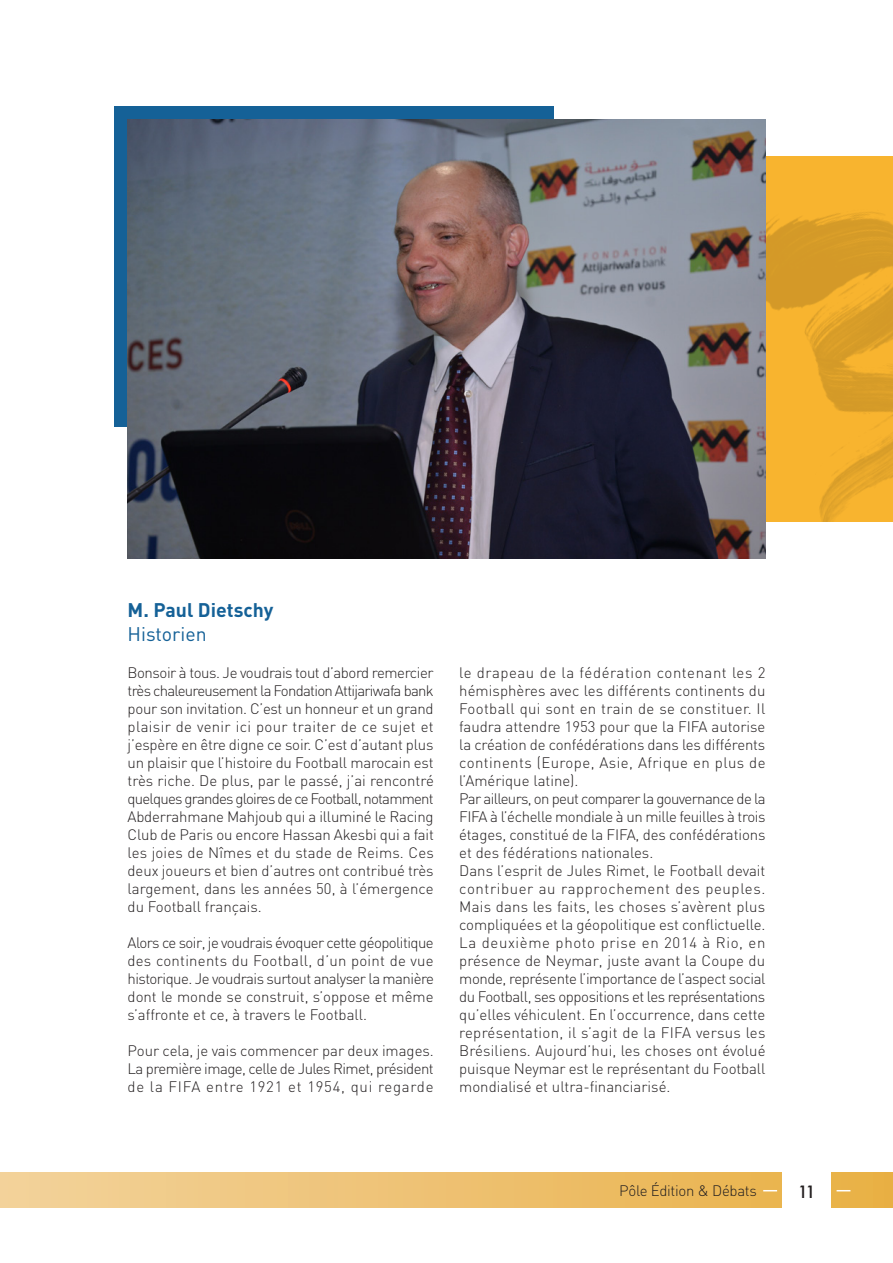
<style>
.page{position:relative;width:893px;height:1263px;background:#fff}
.page>*{position:absolute;margin:0;border:0;box-sizing:border-box;transform-origin:0 0}
.G_Titre{font:700 19.5px "DIN";color:#156197}
.Sous_Ttre{font:19.5px "DIN";color:#156197}
.t1{font:500 16.5px "Futura";color:#231f20}
.Txt_courant{font:300 15px/18px "DIN";color:#231f20;text-align:justify}
.Txt_courant-2{font:300 15px/18px "DIN";letter-spacing:-.035em;color:#231f20}
.Txt_courant-3{font:300 15px "DIN";letter-spacing:-.02em;color:#231f20}
</style>
<div class="page">
<div style="left:0;top:1172px;width:893px;height:36px;background:linear-gradient(to right,#f3d29b,#e9b147)"></div>
<svg style="left:763px;top:1190px;width:14px;height:1px"></svg>
<svg style="left:837px;top:1190px;width:13px;height:1px"></svg>
<div style="left:783px;top:1165px;width:48px;height:51px;background:#fff"></div>
<div style="left:115px;top:106px;width:439px;height:321px;background:#156197"></div>
<img style="left:765px;top:156px;width:128px;height:366px">
<img style="left:127px;top:119px;width:638px;height:439px">
<p class="G_Titre" style="left:128px;top:597px;width:148px">M. Paul Dietschy</p>
<p class="Sous_Ttre" style="left:128px;top:621px;width:81px">Historien</p>
<p class="Txt_courant" style="left:128px;top:663px;width:308px">Bonsoir à tous. Je voudrais tout d’abord remercier très chaleureusement la Fondation Attijariwafa bank pour son invitation. C’est un honneur et un grand plaisir de venir ici pour traiter de ce sujet et j’espère en être digne ce soir. C’est d’autant plus un plaisir que l’histoire du Football marocain est très riche. De plus, par le passé, j’ai rencontré quelques grandes gloires de ce Football, notamment Abderrahmane Mahjoub qui a illuminé le Racing Club de Paris ou encore Hassan Akesbi qui a fait les joies de Nîmes et du stade de Reims. Ces deux joueurs et bien d’autres ont contribué très largement, dans les années 50, à l’émergence du Football français.</p>
<p class="Txt_courant" style="left:128px;top:933px;width:308px">Alors ce soir, je voudrais évoquer cette géopolitique des continents du Football, d’un point de vue historique. Je voudrais surtout analyser la manière dont le monde se construit, s’oppose et même s’affronte et ce, à travers le Football.</p>
<p class="Txt_courant" style="left:128px;top:1041px;width:308px">Pour cela, je vais commencer par deux images.</p>
<p class="Txt_courant-2" style="left:128px;top:1059px;width:308px">La première image, celle de Jules Rimet, président de la FIFA entre 1921 et 1954, qui regarde</p>
<p class="Txt_courant" style="left:459px;top:663px;width:308px">le drapeau de la fédération contenant les 2 hémisphères avec les différents continents du Football qui sont en train de se constituer. Il faudra attendre 1953 pour que la FIFA autorise la création de confédérations dans les différents continents (Europe, Asie, Afrique en plus de l’Amérique latine).</p>
<p class="Txt_courant" style="left:459px;top:789px;width:308px">Par ailleurs, on peut comparer la gouvernance de la FIFA à l’échelle mondiale à un mille feuilles à trois étages, constitué de la FIFA, des confédérations et des fédérations nationales.</p>
<p class="Txt_courant" style="left:459px;top:861px;width:308px">Dans l’esprit de Jules Rimet, le Football devait contribuer au rapprochement des peuples.<br>Mais dans les faits, les choses s’avèrent plus compliquées et la géopolitique est conflictuelle.</p>
<p class="Txt_courant" style="left:459px;top:933px;width:308px">La deuxième photo prise en 2014 à Rio, en présence de Neymar, juste avant la Coupe du monde, représente l’importance de l’aspect social du Football, ses oppositions et les représentations qu’elles véhiculent. En l’occurrence, dans cette représentation, il s’agit de la FIFA versus les Brésiliens. Aujourd’hui, les choses ont évolué puisque Neymar est le représentant du Football mondialisé et ultra-financiarisé.</p>
<p class="Txt_courant-3" style="left:619px;top:1181px;width:139px">Pôle Édition &amp; Débats</p>
<p class="t1" style="left:798px;top:1180px;width:19px">11</p>
</div>
